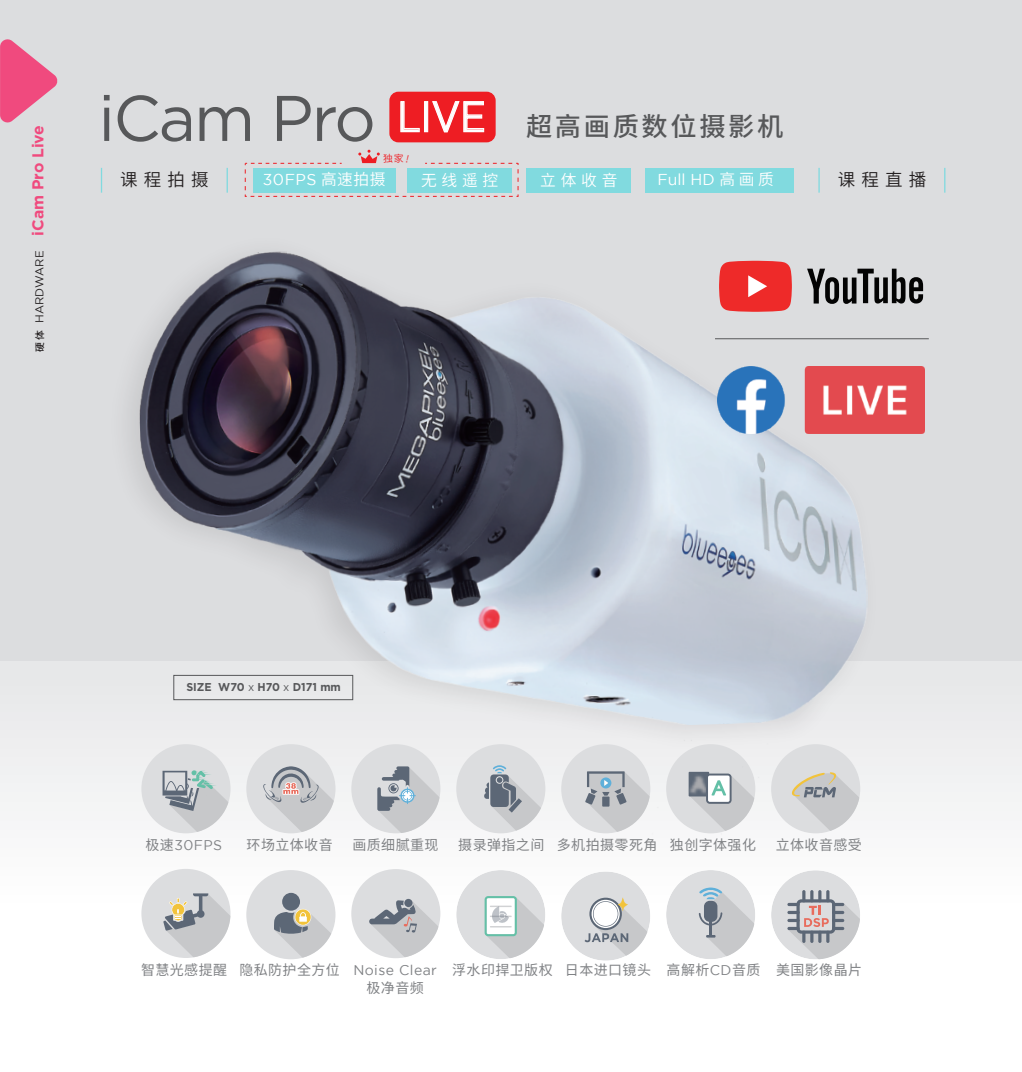
<style>
.page{position:relative;width:1022px;height:1072px;background:#dcdddf}
.page>*{position:absolute;margin:0;border:0;box-sizing:border-box;transform-origin:0 0}
.t1{font:500 26.25px "Source Han Sans CN";letter-spacing:.1em;color:#57585a}
.t2{font:17.5px "Source Han Sans CN";letter-spacing:.35em;color:#231f20}
.t3{font:700 15.75px "Gotham";color:#f04a7e}
.t4{font:15.75px "Gotham";letter-spacing:.015em;color:#fff}
.t5{font:15.75px "Source Han Sans CN";letter-spacing:.3em;color:#fff}
.t6{font:14px/17.5px "Source Han Sans CN";letter-spacing:.03em;color:#808285}
.t7{font:14px "Gotham";letter-spacing:.03em;color:#808285}
.t8{font:700 11.38px "Gotham";color:#57585a;scale:.95 1}
.t9{font:9.8px "Source Han Sans CN";color:#ee1d23}
.s1{font-family:"Source Han Sans TW";font-weight:500;font-size:9.8px;color:#231f20}
.s2{font-weight:400;font-size:11.38px;color:#231f20}
.s3{font-family:"Gotham";font-weight:400;font-size:64.23px}
.s4{font-family:"Source Han Sans CN"}
.s5{font-weight:400}
.s6{font-family:"Gotham"}
</style>
<div class="page">
<div style="left:0;top:662px;width:1022px;height:410px;background:linear-gradient(to bottom,#e9eaeb,#fff)"></div>
<svg style="left:101px;top:168px;width:1px;height:25px"></svg>
<svg style="left:227px;top:168px;width:1px;height:25px"></svg>
<hr style="left:818px;top:168px;width:2px;height:25px;background:#81dadf">
<svg style="left:944px;top:168px;width:1px;height:25px"></svg>
<div style="left:526px;top:168px;width:105px;height:25px;background:#81dadf"></div>
<div style="left:645px;top:168px;width:148px;height:25px;background:#81dadf"></div>
<img style="left:99px;top:268px;width:789px;height:492px">
<img style="left:136px;top:251px;width:735px;height:487px">
<div style="left:174px;top:675px;width:179px;height:25px;border:1px solid #57585a"></div>
<div style="left:389px;top:92px;width:107px;height:50px;background:#ee1d23;border-radius:9px"></div>
<svg style="left:400px;top:101px;width:20px;height:32px"></svg>
<div style="left:424px;top:101px;width:4px;height:31px;border:1px solid #fff"></div>
<svg style="left:432px;top:101px;width:53px;height:32px"></svg>
<svg style="left:719px;top:261px;width:73px;height:51px"></svg>
<svg style="left:807px;top:269px;width:116px;height:35px"></svg>
<hr style="left:715px;top:338px;width:214px;height:1px;background:#57585a">
<img style="left:801px;top:366px;width:124px;height:68px">
<img style="left:718px;top:366px;width:68px;height:68px">
<div style="left:561px;top:744px;width:89px;height:89px;background:#dcdddf;border-radius:50%"></div>
<svg style="left:585px;top:771px;width:42px;height:62px"></svg>
<img style="left:627px;top:713px;width:142px;height:142px">
<svg style="left:690px;top:773px;width:65px;height:60px"></svg>
<div style="left:141px;top:744px;width:90px;height:89px;background:#dcdddf;border-radius:50%"></div>
<svg style="left:163px;top:770px;width:68px;height:63px"></svg>
<div style="left:246px;top:744px;width:89px;height:89px;background:#dcdddf;border-radius:50%"></div>
<svg style="left:263px;top:766px;width:72px;height:67px"></svg>
<div style="left:351px;top:744px;width:89px;height:89px;background:#dcdddf;border-radius:50%"></div>
<svg style="left:377px;top:766px;width:63px;height:67px"></svg>
<div style="left:456px;top:744px;width:89px;height:89px;background:#dcdddf;border-radius:50%"></div>
<svg style="left:484px;top:765px;width:61px;height:68px"></svg>
<div style="left:771px;top:744px;width:89px;height:89px;background:#dcdddf;border-radius:50%"></div>
<svg style="left:791px;top:772px;width:69px;height:61px"></svg>
<div style="left:246px;top:870px;width:89px;height:89px;background:#dcdddf;border-radius:50%"></div>
<div style="left:282px;top:892px;width:18px;height:18px;background:#5c6776;border-radius:50%"></div>
<svg style="left:274px;top:908px;width:61px;height:51px"></svg>
<div style="left:771px;top:870px;width:89px;height:89px;background:#dcdddf;border-radius:50%"></div>
<svg style="left:788px;top:890px;width:72px;height:69px"></svg>
<div style="left:666px;top:870px;width:89px;height:89px;background:#dcdddf;border-radius:50%"></div>
<svg style="left:699px;top:887px;width:56px;height:71px"></svg>
<div style="left:141px;top:868px;width:89px;height:90px;background:#dcdddf;border-radius:50%"></div>
<svg style="left:163px;top:893px;width:67px;height:65px"></svg>
<div style="left:351px;top:869px;width:89px;height:89px;background:#dcdddf;border-radius:50%"></div>
<svg style="left:369px;top:900px;width:71px;height:58px"></svg>
<div style="left:456px;top:870px;width:89px;height:89px;background:#dcdddf;border-radius:50%"></div>
<svg style="left:485px;top:896px;width:60px;height:63px"></svg>
<div style="left:561px;top:871px;width:89px;height:89px;background:#dcdddf;border-radius:50%"></div>
<svg style="left:584px;top:897px;width:65px;height:62px"></svg>
<svg style="left:0;top:39px;width:58px;height:84px"></svg>
<svg style="left:245px;top:150px;width:274px;height:47px"></svg>
<p class="t3" style="left:29px;top:352px;width:229px;rotate:-90deg"><span class="s1">硬体</span> <span class="s2">HARDWARE</span> iCam Pro Live</p>
<h1 class="t1" style="left:98px;top:111px;width:687px"><span class="s3">iCam Pro</span> <sup>LIVE</sup> 超高画质数位摄影机</h1>
<p class="t2" style="left:120px;top:169px;width:90px">课程拍摄</p>
<p class="t4" style="left:263px;top:170px;width:124px">30FPS <span class="s4">高速拍摄</span></p>
<p class="t5" style="left:421px;top:171px;width:79px">无线遥控</p>
<p class="t5" style="left:540px;top:171px;width:79px">立体收音</p>
<p class="t4" style="left:657px;top:170px;width:118px">Full HD <span class="s4">高 画 质</span></p>
<p class="t2" style="left:838px;top:169px;width:90px">课程直播</p>
<p class="t9" style="left:383px;top:153px;width:22px">独家</p>
<p class="t8" style="left:186px;top:680px;width:164px">SIZE W70 <span class="s5">x</span> H70 <span class="s5">x</span> D171 mm</p>
<p class="t7" style="left:145px;top:837px;width:78px"><span class="s4">极速</span>30FPS</p>
<p class="t6" style="left:247px;top:836px;width:88px">环场立体收音</p>
<p class="t6" style="left:352px;top:836px;width:88px">画质细腻重现</p>
<p class="t6" style="left:458px;top:836px;width:299px">摄录弹指之间 多机拍摄零死角 独创字体强化</p>
<p class="t6" style="left:776px;top:836px;width:88px">立体收音感受</p>
<p class="t6" style="left:366px;top:961px;width:497px;text-indent:-225px">智慧光感提醒 隐私防护全方位 <span class="s6">Noise Clear</span> 浮水印捍卫版权 日本进口镜头 高解析<span class="s6">CD</span>音质 美国影像晶片极净音频</p>
</div>
